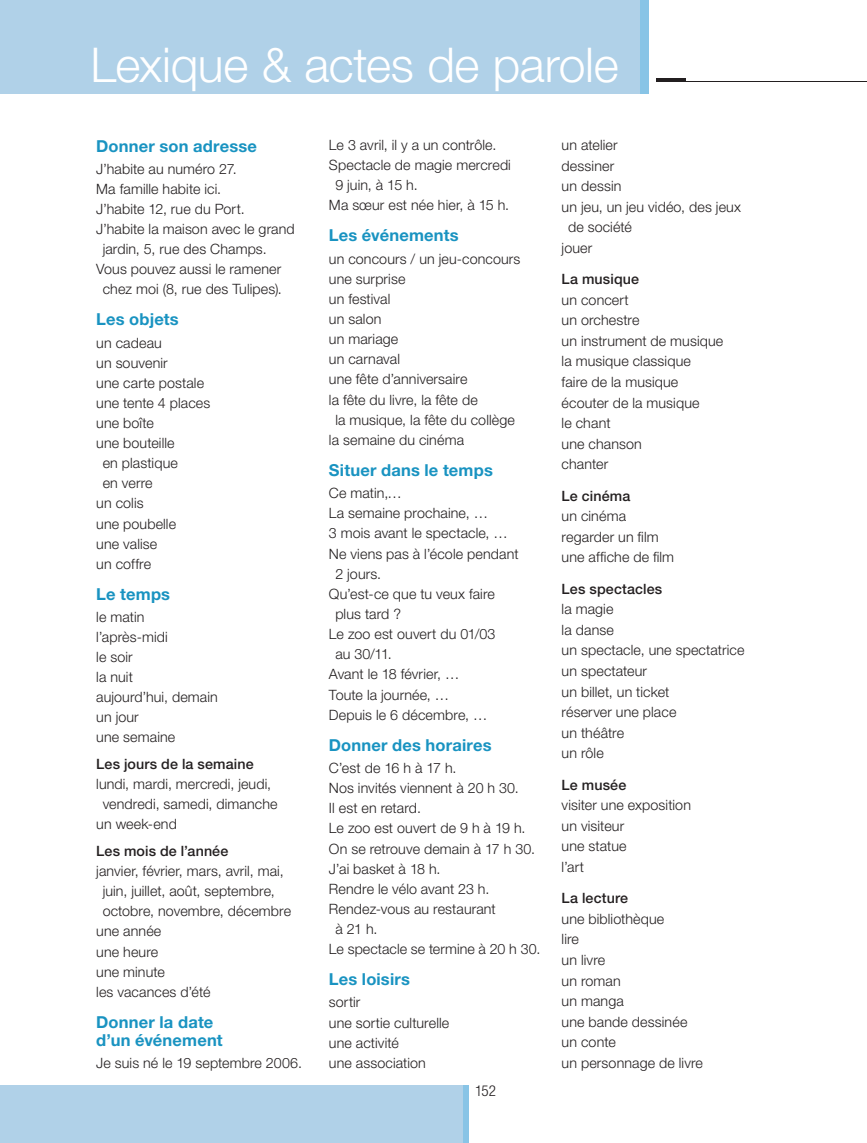
<style>
.page{position:relative;width:867px;height:1143px;background:#fff}
.page>*{position:absolute;margin:0;border:0;box-sizing:border-box;transform-origin:0 0}
.t1{font:300 48px "Helvetica Neue LT Std";letter-spacing:-.01em;color:#fff}
.t2{font:700 16.5px/18.1px "Helvetica Neue LT Std";letter-spacing:.01em;color:#1993c1}
.t3{font:300 condensed 15px "Helvetica Neue LT Std";color:#231f20}
.t4{font:300 14.25px/20.5px "Helvetica Neue LT Std";letter-spacing:.01em;color:#231f20}
.t5{font:500 14.25px "Helvetica Neue LT Std";letter-spacing:.01em;color:#231f20}
</style>
<div class="page">
<div style="left:0;top:0;width:639px;height:94px;background:#b0d1e8"></div>
<hr style="left:656px;top:78px;width:30px;height:4px;background:#231f20">
<hr style="left:656px;top:81px;width:193px;height:1px;background:#231f20">
<div style="left:639px;top:0;width:9px;height:94px;background:#88c4e6"></div>
<div style="left:0;top:1085px;width:463px;height:58px;background:#b0d1e8"></div>
<div style="left:463px;top:1085px;width:5px;height:58px;background:#88c4e6"></div>
<svg style="left:849px;top:81px;width:17px;height:1px"></svg>
<h1 class="t1" style="left:90px;top:36px;width:529px">Lexique &amp; actes de parole</h1>
<p class="t2" style="left:96px;top:136px;width:162px">Donner son adresse</p>
<p class="t4" style="left:96px;top:158px;width:142px">J’habite au numéro 27.</p>
<p class="t4" style="left:96px;top:178px;width:126px">Ma famille habite ici.</p>
<p class="t4" style="left:96px;top:198px;width:150px">J’habite 12, rue du Port.</p>
<p class="t4" style="left:96px;top:218px;width:200px">J’habite la maison avec le grand</p>
<p class="t4" style="left:103px;top:239px;width:165px">jardin, 5, rue des Champs.</p>
<p class="t4" style="left:96px;top:259px;width:186px">Vous pouvez aussi le ramener</p>
<p class="t4" style="left:103px;top:279px;width:181px">chez moi (8, rue des Tulipes).</p>
<p class="t2" style="left:96px;top:310px;width:84px">Les objets</p>
<p class="t4" style="left:96px;top:332px;width:67px">un cadeau</p>
<p class="t4" style="left:96px;top:352px;width:73px">un souvenir</p>
<p class="t4" style="left:96px;top:372px;width:109px">une carte postale</p>
<p class="t4" style="left:96px;top:392px;width:115px">une tente 4 places</p>
<p class="t4" style="left:96px;top:412px;width:59px">une boîte</p>
<p class="t4" style="left:96px;top:432px;width:80px">une bouteille</p>
<p class="t4" style="left:103px;top:453px;width:77px">en plastique</p>
<p class="t4" style="left:103px;top:473px;width:51px">en verre</p>
<p class="t4" style="left:96px;top:493px;width:49px">un colis</p>
<p class="t4" style="left:96px;top:513px;width:81px">une poubelle</p>
<p class="t4" style="left:96px;top:533px;width:62px">une valise</p>
<p class="t4" style="left:96px;top:553px;width:56px">un coffre</p>
<p class="t2" style="left:96px;top:584px;width:75px">Le temps</p>
<p class="t4" style="left:96px;top:606px;width:123px;line-height:20.1px">le matin l’après-midi<br>le soir<br>la nuit<br>aujourd’hui, demain un jour<br>une semaine</p>
<p class="t5" style="left:96px;top:755px;width:159px">Les jours de la semaine</p>
<p class="t4" style="left:96px;top:773px;width:176px">lundi, mardi, mercredi, jeudi,</p>
<p class="t4" style="left:103px;top:794px;width:176px">vendredi, samedi, dimanche</p>
<p class="t4" style="left:96px;top:814px;width:82px">un week-end</p>
<p class="t5" style="left:96px;top:842px;width:133px">Les mois de l’année</p>
<p class="t4" style="left:96px;top:860px;width:189px">janvier, février, mars, avril, mai,</p>
<p class="t4" style="left:103px;top:880px;width:173px">juin, juillet, août, septembre,</p>
<p class="t4" style="left:103px;top:901px;width:190px">octobre, novembre, décembre</p>
<p class="t4" style="left:96px;top:921px;width:67px">une année</p>
<p class="t4" style="left:96px;top:941px;width:63px">une heure</p>
<p class="t4" style="left:96px;top:961px;width:70px">une minute</p>
<p class="t4" style="left:96px;top:981px;width:116px">les vacances d’été</p>
<p class="t2" style="left:96px;top:1012px;width:128px">Donner la date d’un événement</p>
<p class="t4" style="left:96px;top:1052px;width:207px">Je suis né le 19 septembre 2006.</p>
<p class="t4" style="left:329px;top:134px;width:169px">Le 3 avril, il y a un contrôle.</p>
<p class="t4" style="left:329px;top:154px;width:183px">Spectacle de magie mercredi</p>
<p class="t4" style="left:335px;top:175px;width:84px">9 juin, à 15 h.</p>
<p class="t4" style="left:329px;top:195px;width:182px">Ma sœur est née hier, à 15 h.</p>
<p class="t2" style="left:329px;top:226px;width:131px">Les événements</p>
<p class="t4" style="left:329px;top:248px;width:193px">un concours / un jeu-concours</p>
<p class="t4" style="left:329px;top:268px;width:78px">une surprise</p>
<p class="t4" style="left:329px;top:288px;width:63px">un festival</p>
<p class="t4" style="left:329px;top:308px;width:54px">un salon</p>
<p class="t4" style="left:329px;top:329px;width:71px">un mariage</p>
<p class="t4" style="left:329px;top:349px;width:73px">un carnaval</p>
<p class="t4" style="left:329px;top:369px;width:140px">une fête d’anniversaire</p>
<p class="t4" style="left:329px;top:389px;width:150px">la fête du livre, la fête de</p>
<p class="t4" style="left:335px;top:409px;width:181px">la musique, la fête du collège</p>
<p class="t4" style="left:329px;top:429px;width:137px">la semaine du cinéma</p>
<p class="t2" style="left:329px;top:460px;width:165px">Situer dans le temps</p>
<p class="t4" style="left:329px;top:482px;width:74px">Ce matin,…</p>
<p class="t4" style="left:329px;top:503px;width:160px">La semaine prochaine, …</p>
<p class="t4" style="left:329px;top:523px;width:180px">3 mois avant le spectacle, …</p>
<p class="t4" style="left:329px;top:543px;width:191px">Ne viens pas à l’école pendant</p>
<p class="t4" style="left:335px;top:563px;width:47px">2 jours.</p>
<p class="t4" style="left:329px;top:583px;width:167px">Qu’est-ce que tu veux faire</p>
<p class="t4" style="left:335px;top:603px;width:67px">plus tard ?</p>
<p class="t4" style="left:329px;top:623px;width:168px">Le zoo est ouvert du 01/03</p>
<p class="t4" style="left:335px;top:644px;width:58px">au 30/11.</p>
<p class="t4" style="left:329px;top:664px;width:132px">Avant le 18 février, …</p>
<p class="t4" style="left:329px;top:684px;width:122px">Toute la journée, …</p>
<p class="t4" style="left:329px;top:704px;width:160px">Depuis le 6 décembre, …</p>
<p class="t2" style="left:329px;top:735px;width:164px">Donner des horaires</p>
<p class="t4" style="left:329px;top:757px;width:129px">C’est de 16 h à 17 h.</p>
<p class="t4" style="left:329px;top:777px;width:191px">Nos invités viennent à 20 h 30.</p>
<p class="t4" style="left:329px;top:798px;width:93px">Il est en retard.</p>
<p class="t4" style="left:329px;top:818px;width:198px">Le zoo est ouvert de 9 h à 19 h.</p>
<p class="t4" style="left:329px;top:838px;width:208px">On se retrouve demain à 17 h 30.</p>
<p class="t4" style="left:329px;top:858px;width:113px">J’ai basket à 18 h.</p>
<p class="t4" style="left:329px;top:878px;width:162px">Rendre le vélo avant 23 h.</p>
<p class="t4" style="left:329px;top:898px;width:168px">Rendez-vous au restaurant</p>
<p class="t4" style="left:335px;top:918px;width:44px">à 21 h.</p>
<p class="t4" style="left:329px;top:939px;width:213px">Le spectacle se termine à 20 h 30.</p>
<p class="t2" style="left:329px;top:970px;width:83px">Les loisirs</p>
<p class="t4" style="left:329px;top:992px;width:122px;line-height:20.1px">sortir<br>une sortie culturelle une activité<br>une association</p>
<p class="t3" style="left:475px;top:1082px;width:22px">152</p>
<p class="t4" style="left:561px;top:134px;width:57px">un atelier</p>
<p class="t4" style="left:561px;top:155px;width:54px">dessiner</p>
<p class="t4" style="left:561px;top:175px;width:61px">un dessin</p>
<p class="t4" style="left:561px;top:196px;width:181px">un jeu, un jeu vidéo, des jeux</p>
<p class="t4" style="left:567px;top:217px;width:65px">de société</p>
<p class="t4" style="left:561px;top:237px;width:32px">jouer</p>
<p class="t5" style="left:561px;top:271px;width:79px">La musique</p>
<p class="t4" style="left:561px;top:289px;width:163px">un concert<br>un orchestre<br>un instrument de musique la musique classique<br>faire de la musique écouter de la musique<br>le chant<br>une chanson<br>chanter</p>
<p class="t5" style="left:561px;top:487px;width:70px">Le cinéma</p>
<p class="t4" style="left:561px;top:506px;width:114px">un cinéma regarder un film une affiche de film</p>
<p class="t5" style="left:561px;top:580px;width:102px">Les spectacles</p>
<p class="t4" style="left:561px;top:599px;width:184px">la magie<br>la danse<br>un spectacle, une spectatrice un spectateur<br>un billet, un ticket<br>réserver une place<br>un théâtre<br>un rôle</p>
<p class="t5" style="left:561px;top:776px;width:66px">Le musée</p>
<p class="t4" style="left:561px;top:795px;width:131px">visiter une exposition un visiteur<br>une statue<br>l’art</p>
<p class="t5" style="left:561px;top:890px;width:68px">La lecture</p>
<p class="t4" style="left:561px;top:908px;width:143px">une bibliothèque<br>lire<br>un livre<br>un roman<br>un manga<br>une bande dessinée un conte<br>un personnage de livre</p>
</div>
